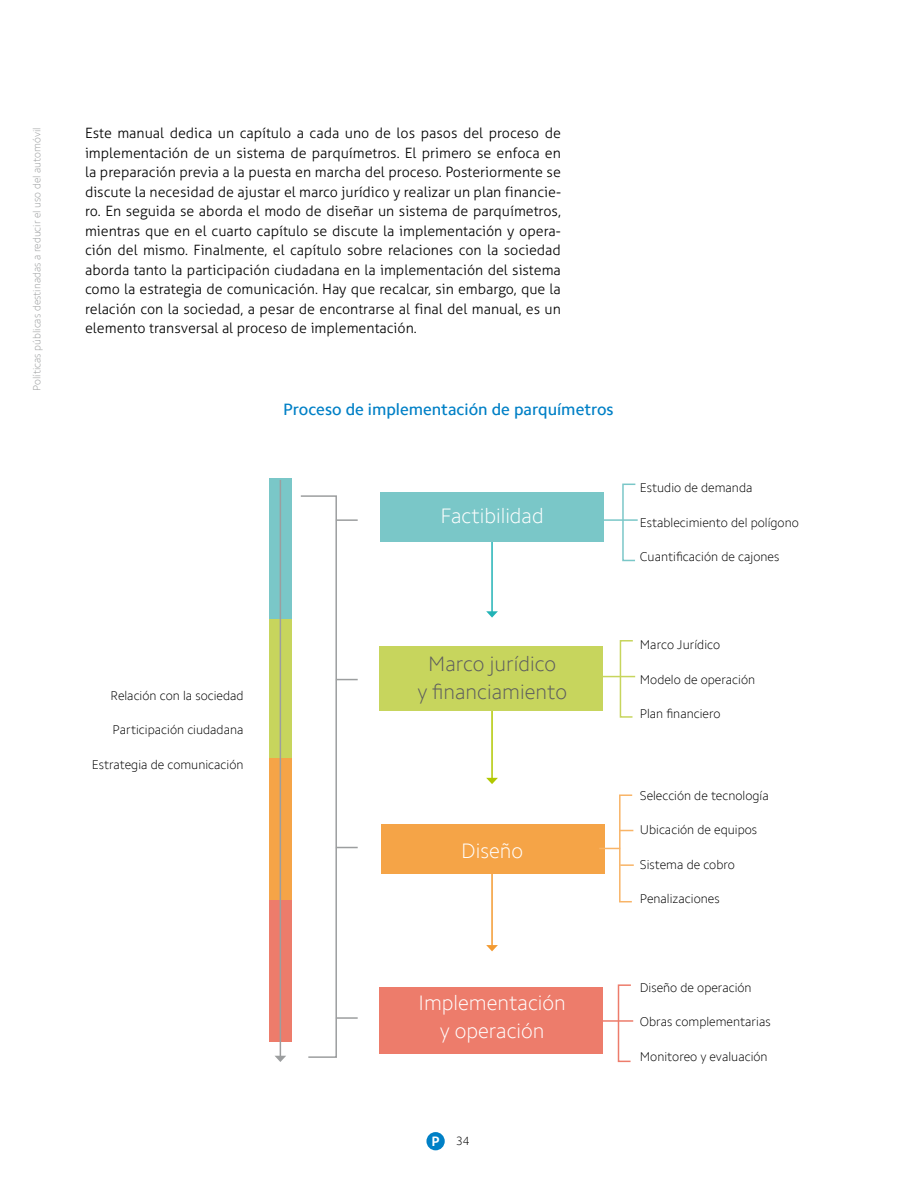
<style>
.page{position:relative;width:918px;height:1188px;background:#fff}
.page>*{position:absolute;margin:0;border:0;box-sizing:border-box;transform-origin:0 0}
.t1{font:100 21px/28.5px "Camphor Pro";color:#fff;text-align:center}
.t2{font:100 21px/28.5px "Camphor Pro";color:#5d5d5f;text-align:center}
.t3{font:500 16.5px "Camphor Pro";color:#0080c6}
.t4{font:300 14.25px/19.5px "Aller";color:#000;text-align:justify}
.t5{font:100 12.75px "Camphor Pro";color:#000}
.t6{font:100 12px "Camphor Pro";color:#000}
.t7{font:100 10.5px "Camphor Pro";color:#9c9e9f}
.s1{font-family:"PT Sans";font-weight:700;font-size:13.5px;color:#fff}
</style>
<div class="page">
<div style="left:426px;top:1132px;width:19px;height:18px;background:#0080c6;border-radius:50%"></div>
<hr style="left:491px;top:536px;width:2px;height:76px;background:#22b3b6">
<svg style="left:486px;top:611px;width:12px;height:7px"></svg>
<hr style="left:491px;top:703px;width:2px;height:76px;background:#b1c800">
<svg style="left:486px;top:778px;width:12px;height:6px"></svg>
<hr style="left:491px;top:870px;width:2px;height:76px;background:#f39a31">
<svg style="left:486px;top:945px;width:12px;height:6px"></svg>
<div style="left:380px;top:492px;width:224px;height:50px;background:#7ac7c8"></div>
<div style="left:269px;top:478px;width:23px;height:141px;background:#7ac7c8"></div>
<div style="left:269px;top:619px;width:23px;height:141px;background:#c7d55d"></div>
<div style="left:269px;top:759px;width:23px;height:141px;background:#f5a447"></div>
<div style="left:269px;top:900px;width:23px;height:141px;background:#ed7c6b"></div>
<div style="left:380px;top:647px;width:223px;height:64px;background:#c7d55d"></div>
<div style="left:381px;top:825px;width:224px;height:49px;background:#f5a447"></div>
<div style="left:380px;top:987px;width:223px;height:67px;background:#ed7c6b"></div>
<div style="left:622px;top:484px;width:14px;height:77px;border:2px solid #7ac7c8"></div>
<div style="left:620px;top:640px;width:14px;height:78px;border:2px solid #c7d55d"></div>
<div style="left:618px;top:984px;width:14px;height:78px;border:2px solid #ed7c6b"></div>
<hr style="left:602px;top:519px;width:36px;height:2px;background:#7ac7c8">
<hr style="left:600px;top:676px;width:35px;height:1px;background:#c7d55d">
<hr style="left:598px;top:1020px;width:35px;height:2px;background:#ed7c6b">
<svg style="left:599px;top:848px;width:20px;height:1px"></svg>
<div style="left:619px;top:794px;width:14px;height:108px;border:2px solid #f8b467"></div>
<svg style="left:620px;top:830px;width:13px;height:1px"></svg>
<svg style="left:620px;top:864px;width:14px;height:2px"></svg>
<hr style="left:280px;top:480px;width:1px;height:576px;background:#9c9e9f">
<svg style="left:275px;top:1056px;width:11px;height:6px"></svg>
<svg style="left:300px;top:495px;width:58px;height:563px"></svg>
<hr style="left:336px;top:1017px;width:22px;height:2px;background:#9c9e9f">
<p class="t7" style="left:31px;top:391px;width:265px;rotate:-90deg">Políticas públicas destinadas a reducir el uso del automóvil</p>
<p class="t4" style="left:85px;top:123px;width:477px">Este manual dedica un capítulo a cada uno de los pasos del proceso de implementación de un sistema de parquímetros. El primero se enfoca en la preparación previa a la puesta en marcha del proceso. Posteriormente se discute la necesidad de ajustar el marco jurídico y realizar un plan financie&shy;ro. En seguida se aborda el modo de diseñar un sistema de parquímetros, mientras que en el cuarto capítulo se discute la implementación y opera&shy;ción del mismo. Finalmente, el capítulo sobre relaciones con la sociedad aborda tanto la participación ciudadana en la implementación del sistema como la estrategia de comunicación. Hay que recalcar, sin embargo, que la relación con la sociedad, a pesar de encontrarse al final del manual, es un elemento transversal al proceso de implementación.</p>
<p class="t3" style="left:283px;top:400px;width:332px">Proceso de implementación de parquímetros</p>
<h1 class="t1" style="left:441px;top:502px;width:105px">Factibilidad</h1>
<p class="t5" style="left:640px;top:480px;width:114px">Estudio de demanda</p>
<p class="t5" style="left:640px;top:515px;width:161px">Establecimiento del polígono</p>
<p class="t5" style="left:640px;top:549px;width:141px">Cuantificación de cajones</p>
<p class="t5" style="left:111px;top:688px;width:134px">Relación con la sociedad</p>
<p class="t5" style="left:113px;top:722px;width:132px">Participación ciudadana</p>
<p class="t5" style="left:92px;top:757px;width:153px">Estrategia de comunicación</p>
<h1 class="t2" style="left:417px;top:649px;width:151px">Marco jurídico<br>y financiamiento</h1>
<h1 class="t1" style="left:461px;top:836px;width:63px">Diseño</h1>
<p class="t5" style="left:640px;top:637px;width:82px">Marco Jurídico</p>
<p class="t5" style="left:640px;top:672px;width:117px">Modelo de operación</p>
<p class="t5" style="left:640px;top:706px;width:82px">Plan financiero</p>
<p class="t5" style="left:640px;top:788px;width:130px">Selección de tecnología</p>
<p class="t5" style="left:640px;top:822px;width:119px">Ubicación de equipos</p>
<p class="t5" style="left:640px;top:857px;width:97px">Sistema de cobro</p>
<p class="t5" style="left:640px;top:891px;width:81px">Penalizaciones</p>
<h1 class="t1" style="left:419px;top:988px;width:149px">Implementación y operación</h1>
<p class="t6" style="left:432px;top:1133px;width:39px"><span class="s1">P</span> 34</p>
<p class="t5" style="left:640px;top:980px;width:113px">Diseño de operación</p>
<p class="t5" style="left:640px;top:1014px;width:132px">Obras complementarias</p>
<p class="t5" style="left:640px;top:1049px;width:129px">Monitoreo y evaluación</p>
</div>
